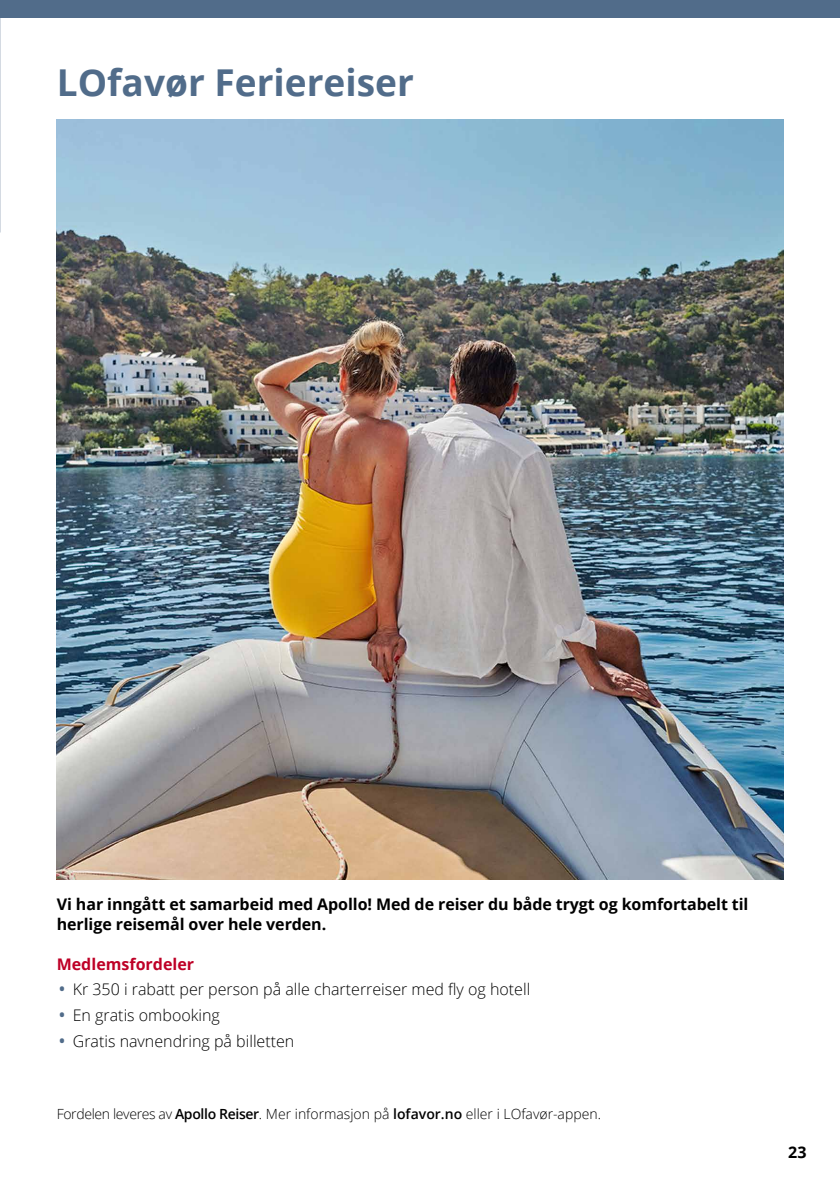
<style>
.page{position:relative;width:840px;height:1191px;background:#fff}
.page>*{position:absolute;margin:0;border:0;box-sizing:border-box;transform-origin:0 0}
.t1{font:700 37px "Open Sans";color:#516c8a}
.t2{font:700 16px/20px "Open Sans";letter-spacing:-.005em;color:#000}
.t3{font:300 16px "Open Sans";color:#000}
.t4{font:700 16px "Open Sans";color:#be0027}
.t5{font:300 14px "Open Sans";color:#000}
.s1{font-size:28px;color:#516c8a}
.s2{font-weight:600}
</style>
<div class="page">
<div style="left:0;top:0;width:839px;height:17px;background:#516c8a"></div>
<img style="left:57px;top:119px;width:725px;height:760px">
<h1 class="t1" style="left:57px;top:57px;width:358px">LOfavør Feriereiser</h1>
<p class="t2" style="left:57px;top:893px;width:692px">Vi har inngått et samarbeid med Apollo! Med de reiser du både trygt og komfortabelt til herlige reisemål over hele verden.</p>
<p class="t4" style="left:57px;top:952px;width:139px">Medlemsfordeler</p>
<p class="t3" style="left:57px;top:978px;width:475px"><span class="s1">•</span> Kr 350 i rabatt per person på alle charterreiser med fly og hotell</p>
<p class="t3" style="left:57px;top:1004px;width:165px"><span class="s1">•</span> En gratis ombooking</p>
<p class="t3" style="left:57px;top:1030px;width:239px"><span class="s1">•</span> Gratis navnendring på billetten</p>
<p class="t5" style="left:57px;top:1104px;width:545px">Fordelen leveres av <span class="s2">Apollo Reiser</span>. Mer informasjon på <span class="s2">lofavor.no</span> eller i LOfavør-appen.</p>
<p class="t2" style="left:787px;top:1141px;width:20px">23</p>
</div>
